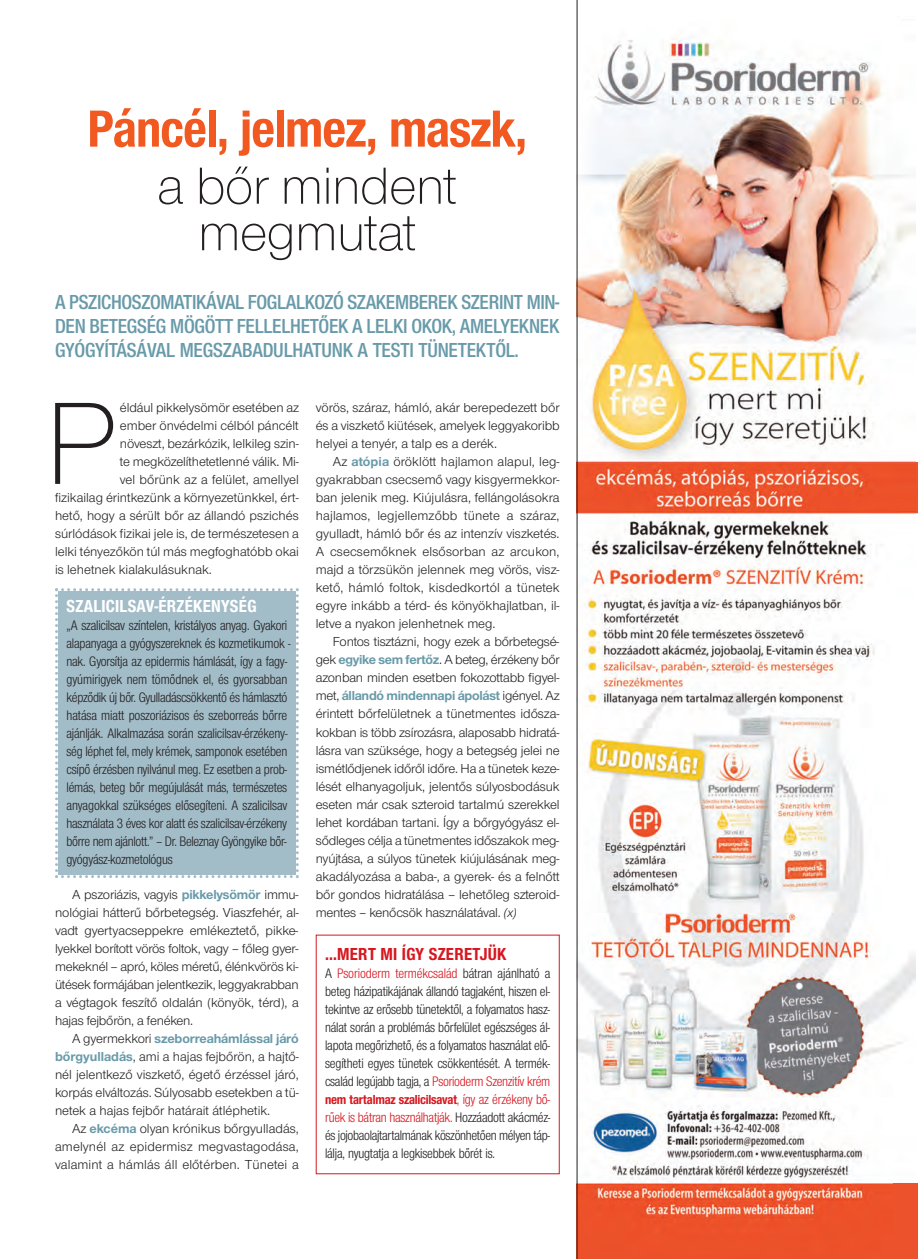
<style>
.page{position:relative;width:918px;height:1259px;background:#fff}
.page>*{position:absolute;margin:0;border:0;box-sizing:border-box;transform-origin:0 0}
.t1{font:121.35px "Nimbus Sans Nov Lig";color:#231f20}
.t2{font:700 54px "Nimbus Sans Nov Cd Reg";letter-spacing:-.015em;color:#f15921}
.t3{font:54px/46.5px "Nimbus Sans Nov Lig";letter-spacing:-.015em;color:#231f20;text-align:center}
.t4{font:21px/24px "Nimbus Sans Nov Cd Sem";letter-spacing:-.01em;color:#689aa9;text-align:justify}
.t5{font:700 18px "Nimbus Sans Nov Cd Reg";letter-spacing:.015em;color:#fff}
.t6{font:700 18px "Nimbus Sans Nov Cd Reg";letter-spacing:.015em;color:#d7171f}
.t7{font:14.25px/18px "Nimbus Sans Nov Cd Reg";letter-spacing:-.015em;color:#231f20;text-align:justify}
.t8{font:13.5px/18px "Nimbus Sans Nov Reg";color:#231f20;text-align:justify}
.t9{font:700 13.5px "Nimbus Sans Nov Cd Reg";letter-spacing:-.015em;color:#d7171f}
.s1{font-weight:700;color:#689aa9}
.s2{font-style:italic}
.s3{color:#d7171f}
.s4{font-weight:400;font-size:14.25px}
</style>
<div class="page">
<img style="left:915px;top:462px;width:3px;height:51px">
<div style="left:55px;top:588px;width:244px;height:289px;background:#a3bdc8"></div>
<img style="left:578px;top:36px;width:337px;height:1222px">
<img style="left:893px;top:1182px;width:25px;height:76px">
<img style="left:882px;top:1235px;width:34px;height:23px">
<hr style="left:577px;top:0;width:1px;height:1258px;background:#231f20">
<h2 class="t2" style="left:87px;top:111px;width:441px">Páncél, jelmez, maszk,</h2>
<h2 class="t3" style="left:157px;top:167px;width:301px">a bőr mindent megmutat</h2>
<h3 class="t4" style="left:55px;top:291px;width:506px">A PSZICHOSZOMATIKÁVAL FOGLALKOZÓ SZAKEMBEREK SZERINT MIN-DEN BETEGSÉG MÖGÖTT FELLELHETŐEK A LELKI OKOK, AMELYEKNEK GYÓGYÍTÁSÁVAL MEGSZABADULHATUNK A TESTI TÜNETEKTŐL.</h3>
<h1 class="t1" style="left:45px;top:403px;width:73px">P</h1>
<p class="t8" style="left:120px;top:400px;width:180px">éldául pikkelysömör esetében az</p>
<p class="t8" style="left:120px;top:418px;width:180px">ember önvédelmi célból páncélt</p>
<p class="t8" style="left:120px;top:436px;width:180px">növeszt, bezárkózik, lelkileg szin -</p>
<p class="t8" style="left:120px;top:454px;width:180px">te megközelíthetetlenné vá lik. Mi -</p>
<p class="t8" style="left:120px;top:472px;width:180px">vel bőrünk az a felület, amellyel</p>
<p class="t8" style="left:55px;top:490px;width:245px">fizikailag érintkezünk a környezetünkkel, ért-</p>
<p class="t8" style="left:55px;top:508px;width:245px">hető, hogy a sérült bőr az állandó pszichés</p>
<p class="t8" style="left:55px;top:526px;width:245px">súrlódások fizikai jele is, de természetesen a</p>
<p class="t8" style="left:55px;top:544px;width:245px">lelki tényezőkön túl más megfoghatóbb okai</p>
<p class="t8" style="left:55px;top:562px;width:158px">is lehetnek kialakulásuknak.</p>
<h3 class="t5" style="left:67px;top:600px;width:191px">SZALICILSAV-ÉRZÉKENYSÉG</h3>
<p class="t7" style="left:67px;top:617px;width:226px;text-align:left">„A szalicilsav színtelen, kristályos anyag. Gyakori alapanyaga a gyógyszereknek és kozmetikumok - nak. Gyorsítja az epidermis hámlását, így a fagy&shy;gyúmirigyek nem tömődnek el, és gyorsabban képződik új bőr. Gyulladáscsökkentő és hámlasztó hatása miatt poszoriázisos és szeborreás bőrre ajánlják. Alkalmazása során szalicilsav-érzékeny&shy;ség léphet fel, mely krémek, samponok esetében csípő érzésben nyilvánul meg. Ez esetben a prob&shy;lémás, beteg bőr megújulását más, természetes anyagokkal szükséges elősegíteni. A szalicilsav használata 3 éves kor alatt és szalicilsav-érzékeny bőrre nem ajánlott.” – Dr. Beleznay Gyöngyike bőr&shy;gyógyász-kozmetológus</p>
<p class="t8" style="left:55px;top:886px;width:245px;text-indent:17px">A pszoriázis, vagyis <span class="s1">pikkelysömör</span> immu&shy;nológiai hátterű bőrbetegség. Viaszfehér, al&shy;vadt gyertyacseppekre emlékeztető, pikke&shy;lyekkel borított vörös foltok, vagy – főleg gyer&shy;mekeknél – apró, köles méretű, élénkvörös ki&shy;ütések formájában jelentkezik, leggyakrabban a végtagok feszítő oldalán (könyök, térd), a hajas fejbőrön, a fenéken.</p>
<p class="t8" style="left:55px;top:1030px;width:245px;text-indent:17px">A gyermekkori <span class="s1">szeborreahámlással járó bőrgyulladás</span>, ami a hajas fejbőrön, a hajtő&shy;nél jelentkező viszkető, égető érzéssel járó, korpás elváltozás. Súlyosabb esetekben a tü&shy;netek a hajas fejbőr határait átléphetik.</p>
<p class="t8" style="left:55px;top:1120px;width:245px;text-indent:17px">Az <span class="s1">ekcéma</span> olyan krónikus bőrgyulladás, amelynél az epidermisz megvastagodása, valamint a hámlás áll előtérben. Tünetei a</p>
<p class="t8" style="left:316px;top:400px;width:245px">vörös, száraz, hámló, akár berepedezett bőr és a viszkető kiütések, amelyek leggyakoribb helyei a tenyér, a talp es a derék.</p>
<p class="t8" style="left:316px;top:454px;width:245px;text-indent:17px">Az <span class="s1">atópia</span> öröklött hajlamon alapul, leg&shy;gyakrabban csecsemő vagy kisgyermekkor&shy;ban jelenik meg. Kiújulásra, fellángolásokra hajlamos, legjellemzőbb tünete a száraz, gyulladt, hámló bőr és az intenzív viszketés.<br>A csecsemőknek elsősorban az arcukon, majd a törzsükön jelennek meg vörös, visz&shy;kető, hámló foltok, kisdedkortól a tünetek egyre inkább a térd- és könyökhajlatban, il&shy;letve a nyakon jelenhetnek meg.</p>
<p class="t8" style="left:316px;top:634px;width:245px;text-indent:17px">Fontos tisztázni, hogy ezek a bőrbetegsé&shy;gek <span class="s1">egyike sem fertőz</span>. A beteg, érzékeny bőr azonban minden esetben fokozottabb figyel&shy;met, <span class="s1">állandó mindennapi ápolást</span> igényel. Az érintett bőrfelületnek a tünetmentes idősza - kokban is több zsírozásra, alaposabb hidratá&shy;lásra van szüksége, hogy a betegség jelei ne ismétlődjenek időről időre. Ha a tünetek keze&shy;lését elhanyagoljuk, jelentős súlyosbodásuk eseten már csak szteroid tartalmú szerekkel lehet kordában tartani. Így a bőrgyógyász el&shy;sődleges célja a tünetmentes időszakok meg&shy;nyújtása, a súlyos tünetek kiújulásának meg&shy;akadályozása a baba-, a gyerek- és a felnőtt bőr gondos hidratálása – lehetőleg szte roid - mentes – kenőcsök használatával. <span class="s2">(x)</span></p>
<h3 class="t6" style="left:325px;top:948px;width:183px">…MERT MI ÍGY SZERETJÜK</h3>
<p class="t7" style="left:325px;top:965px;width:227px">A <span class="s3">Psorioderm termékcsalád</span> bátran ajánlható a beteg házipatikájának állandó tagjaként, hiszen el&shy;tekintve az erősebb tünetektől, a folyamatos hasz&shy;nálat során a problémás bőrfelület egészséges ál&shy;lapota megőrizhető, és a folyamatos használat elő&shy;segítheti egyes tünetek csökkentését. A termék&shy;család legújabb tagja, a <span class="s3">Psorioderm Szenzitív krém</span></p>
<p class="t9" style="left:325px;top:1095px;width:227px">nem tartalmaz szalicilsavat<span class="s4">, így az érzékeny bő-</span></p>
<p class="t7" style="left:325px;top:1109px;width:227px"><span class="s3">rűek is bátran használhatják.</span> Hozzáadott akácméz&shy;és jojobaolajtartalmának köszönhetően mélyen táp&shy;lálja, nyugtatja a legkisebbek bőrét is.</p>
</div>
